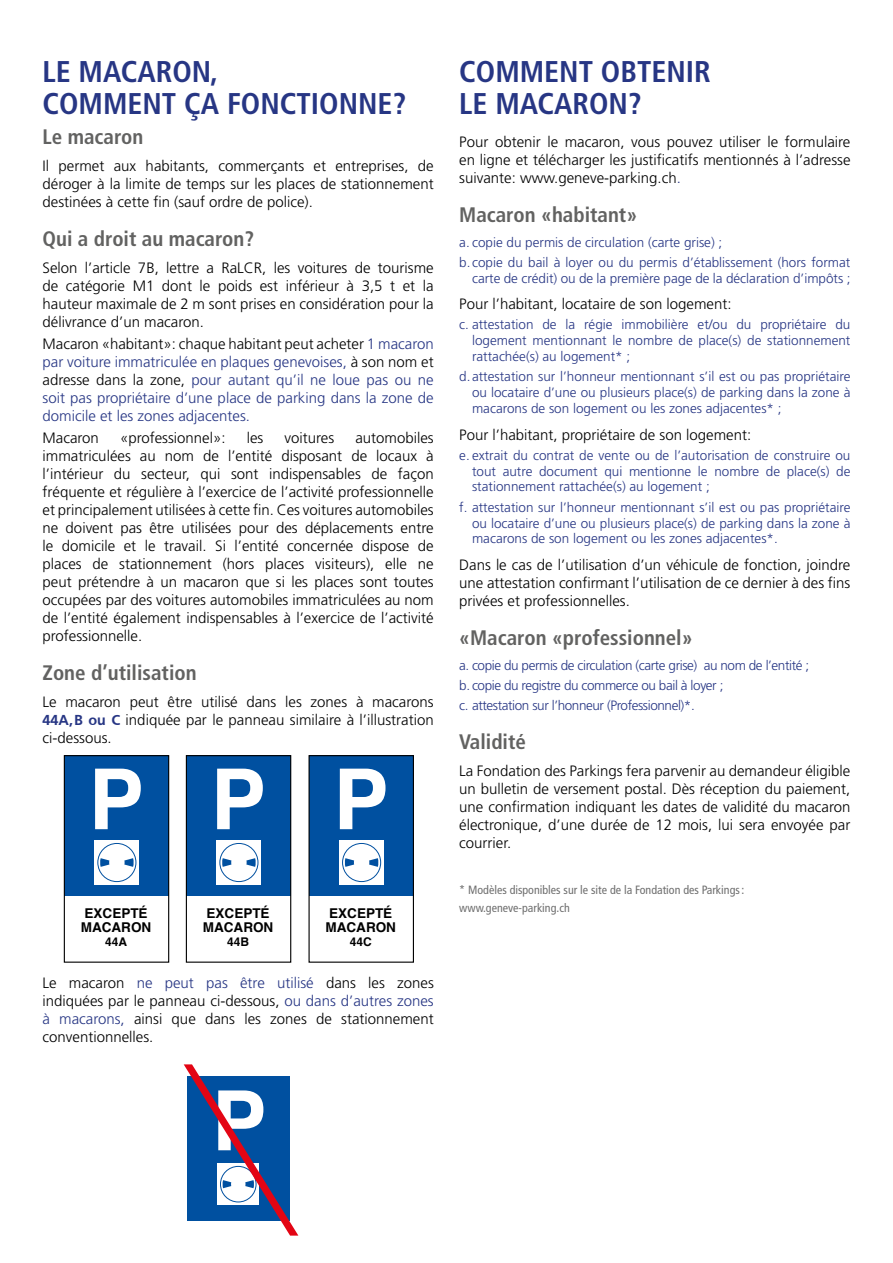
<style>
.page{position:relative;width:893px;height:1263px;background:#fff}
.page>*{position:absolute;margin:0;border:0;box-sizing:border-box;transform-origin:0 0}
.t1{font:700 condensed 30px/31.5px "Frutiger";color:#273684}
.t2{font:700 condensed 21px "Frutiger";color:#626261}
.t3{font:300 15px/18px "Frutiger";color:#000;text-align:justify}
.t4{font:300 15px/18px "Frutiger";color:#273684;text-align:justify}
.t5{font:300 13.5px/15.9px "Frutiger";color:#273684;text-align:justify}
.t6{font:300 13.5px/20.1px "Frutiger";letter-spacing:-.03em;color:#273684}
.t7{font:700 13.5px/13.5px "Helvetica";color:#000}
.t8{font:condensed 12px/18px "Frutiger";color:#6e6e6e}
.t9{font:700 12px "Helvetica";color:#000}
.s1{color:#000}
.s2{font-weight:700;color:#273684}
.s3{color:#273684}
</style>
<div class="page">
<svg style="left:184px;top:1064px;width:114px;height:171px"></svg>
<div style="left:186px;top:755px;width:105px;height:140px;background:#0050a0"></div>
<div style="left:186px;top:755px;width:105px;height:208px;border:1px solid #000"></div>
<svg style="left:217px;top:769px;width:46px;height:60px"></svg>
<div style="left:217px;top:840px;width:44px;height:44px;background:#fff"></div>
<div style="left:220px;top:843px;width:38px;height:39px;border:1px solid #0050a0;border-radius:50%"></div>
<svg style="left:222px;top:858px;width:9px;height:9px"></svg>
<svg style="left:246px;top:858px;width:10px;height:9px"></svg>
<div style="left:309px;top:755px;width:105px;height:140px;background:#0050a0"></div>
<div style="left:308px;top:755px;width:106px;height:208px;border:1px solid #000"></div>
<svg style="left:340px;top:769px;width:45px;height:60px"></svg>
<div style="left:340px;top:840px;width:44px;height:44px;background:#fff"></div>
<div style="left:342px;top:843px;width:39px;height:39px;border:1px solid #0050a0;border-radius:50%"></div>
<svg style="left:345px;top:858px;width:9px;height:9px"></svg>
<svg style="left:369px;top:858px;width:10px;height:9px"></svg>
<div style="left:64px;top:755px;width:105px;height:140px;background:#0050a0"></div>
<div style="left:64px;top:755px;width:105px;height:208px;border:1px solid #000"></div>
<svg style="left:95px;top:769px;width:46px;height:60px"></svg>
<div style="left:95px;top:840px;width:44px;height:44px;background:#fff"></div>
<div style="left:98px;top:843px;width:38px;height:39px;border:1px solid #0050a0;border-radius:50%"></div>
<svg style="left:100px;top:858px;width:9px;height:9px"></svg>
<svg style="left:124px;top:858px;width:10px;height:9px"></svg>
<h1 class="t1" style="left:43px;top:56px;width:365px">LE MACARON,<br>COMMENT ÇA FONCTIONNE?</h1>
<h2 class="t2" style="left:43px;top:125px;width:102px">Le macaron</h2>
<p class="t3" style="left:43px;top:157px;width:393px">Il permet aux habitants, commerçants et entreprises, de déroger à la limite de temps sur les places de stationnement destinées à cette fin (sauf ordre de police).</p>
<h2 class="t2" style="left:43px;top:226px;width:213px">Qui a droit au macaron?</h2>
<p class="t3" style="left:43px;top:258px;width:393px">Selon l’article 7B, lettre a RaLCR, les voitures de tourisme de catégorie M1 dont le poids est inférieur à 3,5 t et la hauteur maximale de 2 m sont prises en considération pour la délivrance d’un macaron.</p>
<p class="t4" style="left:43px;top:335px;width:393px"><span class="s1">Macaron «habitant»: chaque habitant peut acheter</span> 1 macaron par voiture immatriculée en plaques genevoises, <span class="s1">à son nom et adresse dans la zone,</span> pour autant qu’il ne loue pas ou ne soit pas propriétaire d’une place de parking dans la zone de domicile et les zones adjacentes.</p>
<p class="t3" style="left:43px;top:429px;width:58px">Macaron</p>
<p class="t3" style="left:120px;top:429px;width:107px">«professionnel»:</p>
<p class="t3" style="left:247px;top:429px;width:18px">les</p>
<p class="t3" style="left:285px;top:429px;width:51px">voitures</p>
<p class="t3" style="left:43px;top:429px;width:393px;text-indent:313px">automobiles immatriculées au nom de l’entité disposant de locaux à l’intérieur du secteur, qui sont indispensables de façon fréquente et régulière à l’exercice de l’activité professionnelle et principalement utilisées à cette fin. Ces voitures automobiles ne doivent pas être utilisées pour des déplacements entre le domicile et le travail. Si l’entité concernée dispose de places de stationnement (hors places visiteurs), elle ne peut prétendre à un macaron que si les places sont toutes occupées par des voitures automobiles immatriculées au nom de l’entité également indispensables à l’exercice de l’activité professionnelle.</p>
<h2 class="t2" style="left:43px;top:661px;width:156px">Zone d’utilisation</h2>
<p class="t3" style="left:43px;top:693px;width:393px">Le macaron peut être utilisé dans les zones à macarons <span class="s2">44A, B ou C</span> indiquée par le panneau similaire à l’illustration ci-dessous.</p>
<p class="t7" style="left:81px;top:908px;width:72px">EXCEPTÉ<br>MACARON</p>
<p class="t9" style="left:105px;top:934px;width:24px">44A</p>
<p class="t7" style="left:203px;top:908px;width:72px">EXCEPTÉ<br>MACARON</p>
<p class="t9" style="left:227px;top:934px;width:24px">44B</p>
<p class="t7" style="left:326px;top:908px;width:72px">EXCEPTÉ<br>MACARON</p>
<p class="t9" style="left:350px;top:934px;width:24px">44C</p>
<p class="t3" style="left:43px;top:974px;width:393px">Le macaron <span class="s3">ne peut pas être utilisé</span> dans les zones indiquées par le panneau ci-dessous, <span class="s3">ou dans d’autres zones à macarons,</span> ainsi que dans les zones de stationnement conventionnelles.</p>
<h1 class="t1" style="left:459px;top:56px;width:253px">COMMENT OBTENIR<br>LE MACARON?</h1>
<p class="t3" style="left:459px;top:133px;width:393px">Pour obtenir le macaron, vous pouvez utiliser le formulaire en ligne et télécharger les justificatifs mentionnés à l’adresse suivante: www.geneve-parking.ch<span class="s3">.</span></p>
<h2 class="t2" style="left:459px;top:202px;width:179px">Macaron «habitant»</h2>
<p class="t5" style="left:459px;top:232px;width:393px;line-height:20.1px">a. copie du permis de circulation (carte grise) ;<br>b.copie du bail à loyer ou du permis d’établissement (hors format</p>
<p class="t5" style="left:472px;top:270px;width:380px">carte de crédit) ou de la première page de la déclaration d’impôts ;</p>
<p class="t3" style="left:459px;top:295px;width:274px">Pour l’habitant, locataire de son logement:</p>
<p class="t5" style="left:472px;top:317px;width:380px;text-indent:-13px">c. attestation de la régie immobilière et/ou du propriétaire du logement mentionnant le nombre de place(s) de stationnement rattachée(s) au logement* ;</p>
<p class="t5" style="left:472px;top:369px;width:380px;text-indent:-13px">d.attestation sur l’honneur mentionnant s’il est ou pas propriétaire ou locataire d’une ou plusieurs place(s) de parking dans la zone à macarons de son logement ou les zones adjacentes* ;</p>
<p class="t3" style="left:459px;top:425px;width:294px">Pour l’habitant, propriétaire de son logement:</p>
<p class="t5" style="left:472px;top:447px;width:380px;text-indent:-13px">e. extrait du contrat de vente ou de l’autorisation de construire ou tout autre document qui mentionne le nombre de place(s) de stationnement rattachée(s) au logement ;</p>
<p class="t5" style="left:472px;top:499px;width:380px;text-indent:-13px">f. attestation sur l’honneur mentionnant s’il est ou pas propriétaire ou locataire d’une ou plusieurs place(s) de parking dans la zone à macarons de son logement ou les zones adjacentes*.</p>
<p class="t3" style="left:459px;top:556px;width:393px">Dans le cas de l’utilisation d’un véhicule de fonction, joindre une attestation confirmant l’utilisation de ce dernier à des fins privées et professionnelles.</p>
<h2 class="t2" style="left:459px;top:625px;width:235px">«Macaron «professionnel»</h2>
<p class="t6" style="left:459px;top:655px;width:351px">a. copie du permis de circulation (carte grise) au nom de l’entité ; b. copie du registre du commerce ou bail à loyer ;<br>c. attestation sur l’honneur (Professionnel)*.</p>
<h2 class="t2" style="left:459px;top:729px;width:68px">Validité</h2>
<p class="t3" style="left:459px;top:761px;width:393px">La Fondation des Parkings fera parvenir au demandeur éligible un bulletin de versement postal. Dès réception du paiement, une confirmation indiquant les dates de validité du macaron électronique, d’une durée de 12 mois, lui sera envoyée par courrier.</p>
<p class="t8" style="left:459px;top:881px;width:287px">* Modèles disponibles sur le site de la Fondation des Parkings: www.geneve-parking.ch</p>
</div>
